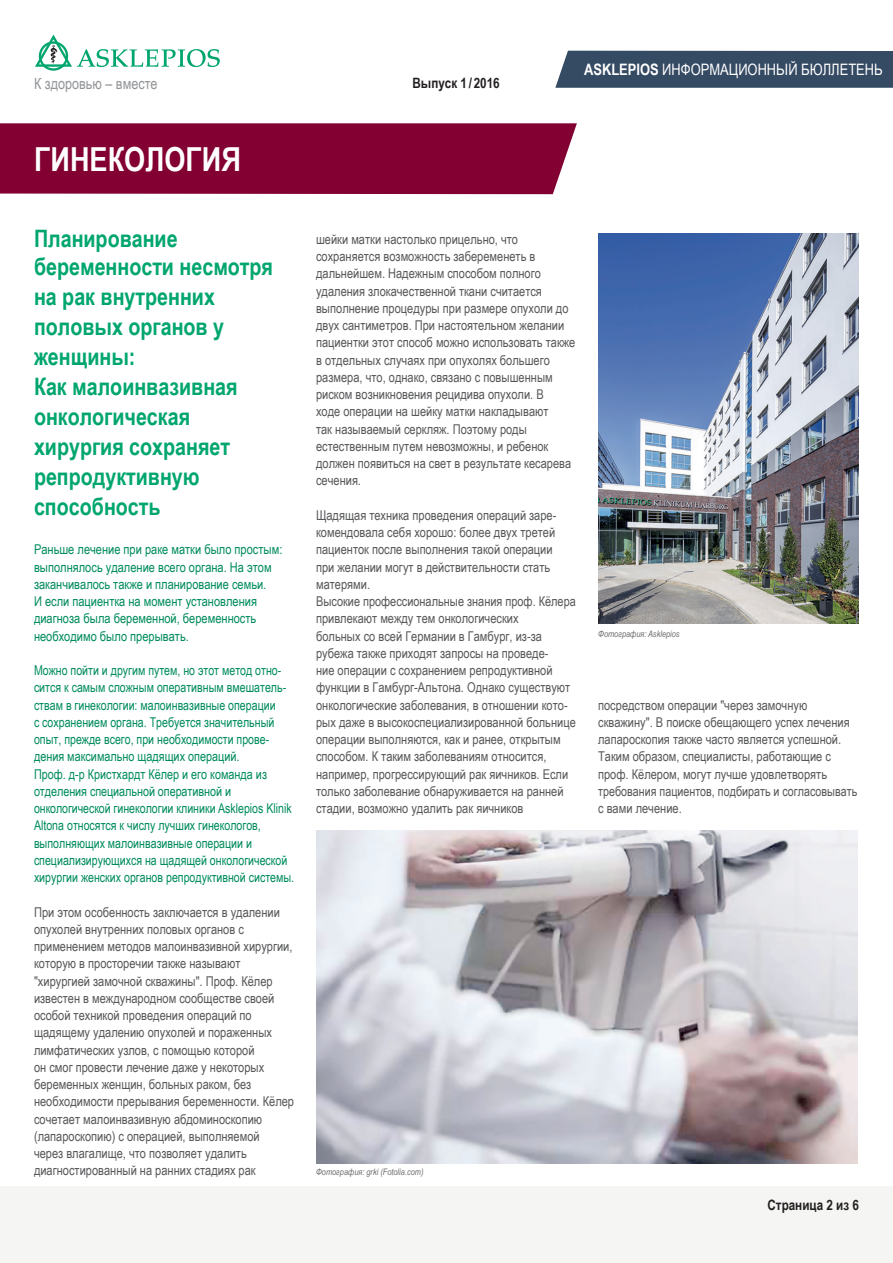
<style>
.page{position:relative;width:893px;height:1263px;background:#fff}
.page>*{position:absolute;margin:0;border:0;box-sizing:border-box;transform-origin:0 0}
.t1{font:700 33px "Arial Narrow";color:#fff}
.t2{font:700 24px/29.8px "Arial Narrow";color:#00a66e}
.t3{font:15.75px "Arial Narrow";color:#fff}
.t4{font:15.45px "Arial Narrow";color:#939598}
.t5{font:700 14.25px "Arial Narrow";color:#231f20}
.t6{font:13.5px/17.2px "Arial Narrow";color:#57585a}
.t7{font:13.5px/17.2px "Arial Narrow";color:#008c5b;scale:.96 1}
.t8{font:13.5px/17.2px "Arial Narrow";color:#008c5b}
.t9{font:italic 9px "Arial Narrow";color:#6c6d70}
.s1{font-weight:700}
</style>
<div class="page">
<div style="left:0;top:1186px;width:893px;height:77px;background:#f5f5f4"></div>
<svg style="left:35px;top:35px;width:185px;height:36px"></svg>
<div style="left:0;top:123px;width:577px;height:71px;background:#820032"></div>
<img style="left:316px;top:830px;width:542px;height:333px">
<img style="left:598px;top:234px;width:261px;height:389px">
<div style="left:555px;top:51px;width:338px;height:37px;background:#354a63"></div>
<p class="t4" style="left:34px;top:72px;width:125px">К здоровью – вместе</p>
<h1 class="t1" style="left:34px;top:134px;width:208px">ГИНЕКОЛОГИЯ</h1>
<p class="t5" style="left:412px;top:72px;width:89px">Выпуск 1 / 2016</p>
<p class="t3" style="left:584px;top:58px;width:300px"><span class="s1">ASKLEPIOS</span> ИНФОРМАЦИОННЫЙ БЮЛЛЕТЕНЬ</p>
<h2 class="t2" style="left:34px;top:222px;width:241px">Планирование беременности несмотря на рак внутренних половых органов у женщины:<br>Как малоинвазивная онкологическая хирургия сохраняет репродуктивную способность</h2>
<p class="t8" style="left:34px;top:540px;width:250px">Раньше лечение при раке матки было простым: выполнялось удаление всего органа. На этом заканчивалось также и планирование семьи.<br>И если пациентка на момент установления диагноза была беременной, беременность необходимо было прерывать.</p>
<p class="t7" style="left:34px;top:661px;width:273px">Можно пойти и другим путем, но этот метод отно&shy;сится к самым сложным оперативным вмешатель&shy;ствам в гинекологии: малоинвазивные операции<br>с сохранением органа. Требуется значительный опыт, прежде всего, при необходимости прове&shy;дения максимально щадящих операций.<br>Проф. д-р Кристхардт Кёлер и его команда из отделения специальной оперативной и онкологической гинекологии клиники Asklepios Klinik Altona относятся к числу лучших гинекологов, выполняющих малоинвазивные операции и специализирующихся на щадящей онкологической хирургии женских органов репродуктивной системы.</p>
<p class="t6" style="left:34px;top:903px;width:262px">При этом особенность заключается в удалении опухолей внутренних половых органов с применением методов малоинвазивной хирургии, которую в просторечии также называют "хирургией замочной скважины". Проф. Кёлер известен в международном сообществе своей особой техникой проведения операций по щадящему удалению опухолей и пораженных лимфатических узлов, с помощью которой<br>он смог провести лечение даже у некоторых беременных женщин, больных раком, без необходимости прерывания беременности. Кёлер сочетает малоинвазивную абдоминоскопию (лапароскопию) с операцией, выполняемой<br>через влагалище, что позволяет удалить диагностированный на ранних стадиях рак</p>
<p class="t6" style="left:316px;top:230px;width:261px">шейки матки настолько прицельно, что сохраняется возможность забеременеть в дальнейшем. Надежным способом полного удаления злокачественной ткани считается выполнение процедуры при размере опухоли до двух сантиметров. При настоятельном желании пациентки этот способ можно использовать также в отдельных случаях при опухолях большего размера, что, однако, связано с повышенным риском возникновения рецидива опухоли. В<br>ходе операции на шейку матки накладывают<br>так называемый серкляж. Поэтому роды естественным путем невозможны, и ребенок должен появиться на свет в результате кесарева сечения.</p>
<p class="t6" style="left:316px;top:506px;width:261px">Щадящая техника проведения операций заре&shy;комендовала себя хорошо: более двух третей пациенток после выполнения такой операции<br>при желании могут в действительности стать матерями.<br>Высокие профессиональные знания проф. Кёлера привлекают между тем онкологических<br>больных со всей Германии в Гамбург, из-за рубежа также приходят запросы на проведе-<br>ние операции с сохранением репродуктивной функции в Гамбург-Альтона. Однако существуют онкологические заболевания, в отношении кото&shy;рых даже в высокоспециализированной больнице операции выполняются, как и ранее, открытым способом. К таким заболеваниям относится, например, прогрессирующий рак яичников. Если только заболевание обнаруживается на ранней стадии, возможно удалить рак яичников</p>
<p class="t9" style="left:316px;top:1166px;width:109px">Фотография: grki (Fotolia.com)</p>
<p class="t9" style="left:598px;top:628px;width:83px">Фотография: Asklepios</p>
<p class="t6" style="left:598px;top:696px;width:261px">посредством операции "через замочную скважину". В поиске обещающего успех лечения лапароскопия также часто является успешной.<br>Таким образом, специалисты, работающие с проф. Кёлером, могут лучше удовлетворять требования пациентов, подбирать и согласовывать с вами лечение.</p>
<p class="t5" style="left:767px;top:1194px;width:93px">Страница 2 из 6</p>
</div>
